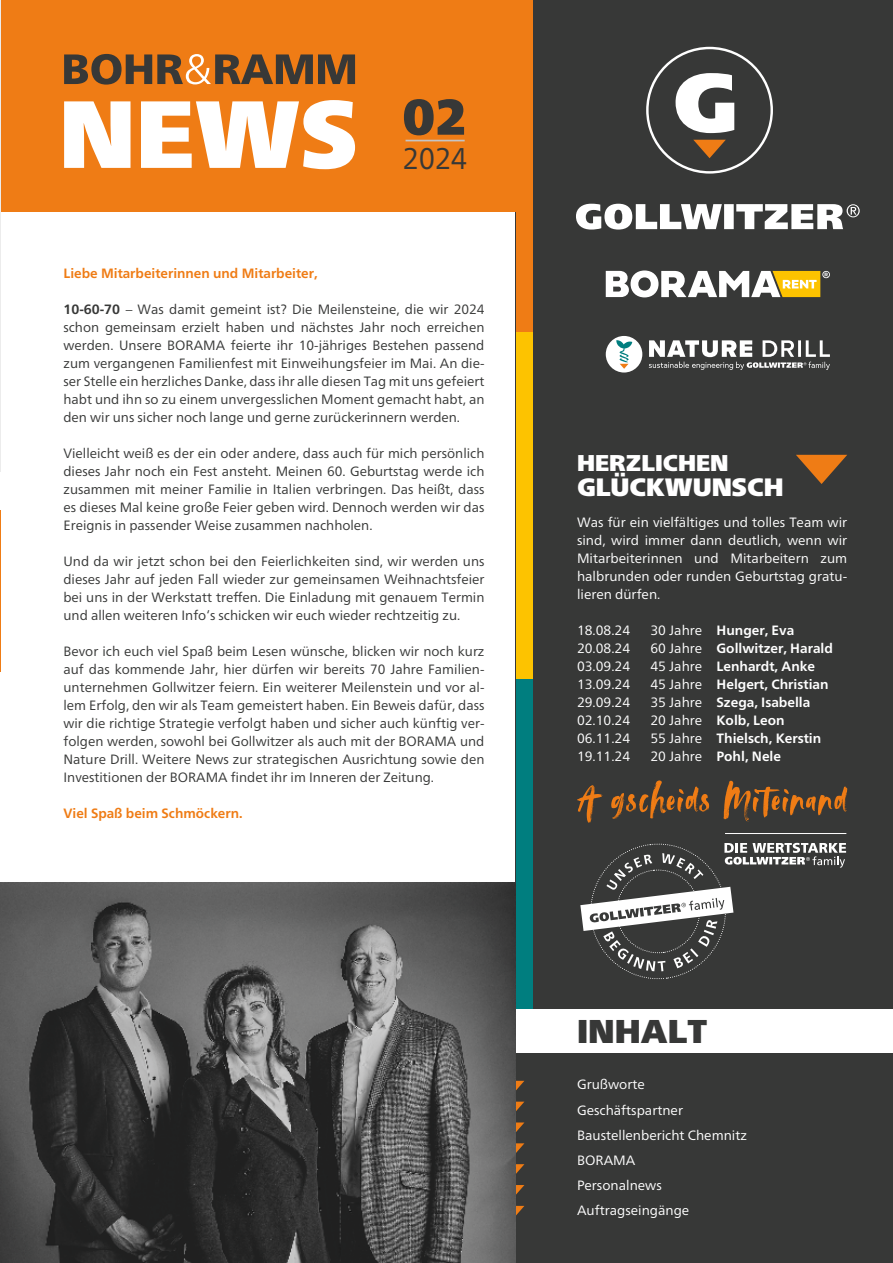
<style>
.page{position:relative;width:893px;height:1263px;background:#fff}
.page>*{position:absolute;margin:0;border:0;box-sizing:border-box;transform-origin:0 0}
.t1{font:900 50.1px "Frutiger Neue LT";color:#373837}
.t2{font:900 33px "Frutiger Neue LT";color:#373837}
.t3{font:29.85px "Frutiger Neue LT";color:#373837;scale:.95 1}
.t4{font:900 25.2px "Frutiger Neue LT";letter-spacing:-.005em;color:#fff}
.t5{font:900 22.8px "Frutiger Neue LT";color:#fff}
.t6{font:13.5px/18px "Frutiger Neue LT";color:#373837;text-align:justify}
.t7{font:13.5px/25.2px "Frutiger Neue LT";color:#fff;text-align:justify}
.t8{font:700 13.5px "Frutiger Neue LT";color:#fff}
.t9{font:700 13.5px "Frutiger Neue LT";color:#ef7c15}
.s1{font-weight:700}
.s2{font-weight:400}
</style>
<div class="page">
<div style="left:516px;top:0;width:377px;height:1263px;background:#373837"></div>
<div style="left:0;top:0;width:519px;height:211px;background:#ef7c15"></div>
<hr style="left:406px;top:140px;width:59px;height:1px;background:#c5c4c4">
<svg style="left:64px;top:100px;width:291px;height:69px"></svg>
<svg style="left:64px;top:54px;width:291px;height:31px"></svg>
<div style="left:516px;top:678px;width:16px;height:331px;background:#007e7f"></div>
<div style="left:516px;top:332px;width:16px;height:346px;background:#fdc300"></div>
<div style="left:516px;top:0;width:16px;height:332px;background:#ef7c15"></div>
<svg style="left:646px;top:47px;width:127px;height:127px"></svg>
<svg style="left:576px;top:204px;width:284px;height:26px"></svg>
<svg style="left:606px;top:270px;width:224px;height:27px"></svg>
<div style="left:606px;top:336px;width:36px;height:36px;background:#fff;border-radius:50%"></div>
<svg style="left:616px;top:340px;width:16px;height:29px"></svg>
<svg style="left:649px;top:340px;width:181px;height:30px"></svg>
<svg style="left:796px;top:455px;width:51px;height:29px"></svg>
<svg style="left:577px;top:785px;width:25px;height:38px"></svg>
<svg style="left:611px;top:780px;width:98px;height:39px"></svg>
<svg style="left:724px;top:781px;width:123px;height:40px"></svg>
<svg style="left:580px;top:842px;width:266px;height:137px"></svg>
<hr style="left:725px;top:833px;width:121px;height:1px;background:#fff">
<svg style="left:516px;top:1081px;width:8px;height:10px"></svg>
<svg style="left:516px;top:1102px;width:8px;height:9px"></svg>
<svg style="left:516px;top:1122px;width:8px;height:10px"></svg>
<svg style="left:516px;top:1143px;width:8px;height:10px"></svg>
<svg style="left:516px;top:1164px;width:8px;height:10px"></svg>
<svg style="left:516px;top:1185px;width:8px;height:10px"></svg>
<svg style="left:516px;top:1206px;width:8px;height:10px"></svg>
<div style="left:516px;top:1009px;width:377px;height:44px;background:#fff"></div>
<img style="left:0;top:882px;width:516px;height:381px">
<hr style="left:0;top:0;width:1px;height:471px;background:#ececec">
<hr style="left:0;top:511px;width:1px;height:161px;background:#ef7c15">
<h1 class="t1" style="left:403px;top:87px;width:66px">02</h1>
<h3 class="t3" style="left:403px;top:141px;width:70px">2024</h3>
<p class="t9" style="left:63px;top:265px;width:256px">Liebe Mitarbeiterinnen und Mitarbeiter,</p>
<p class="t6" style="left:63px;top:300px;width:422px"><span class="s1">10-60-70</span> – Was damit gemeint ist? Die Meilensteine, die wir 2024 schon gemeinsam erzielt haben und nächstes Jahr noch erreichen werden. Unsere BORAMA feierte ihr 10-jähriges Bestehen passend zum vergangenen Familienfest mit Einweihungsfeier im Mai. An die&shy;ser Stelle ein herzliches Danke, dass ihr alle diesen Tag mit uns gefeiert habt und ihn so zu einem unvergesslichen Moment gemacht habt, an den wir uns sicher noch lange und gerne zurückerinnern werden.</p>
<p class="t6" style="left:63px;top:444px;width:422px">Vielleicht weiß es der ein oder andere, dass auch für mich persönlich dieses Jahr noch ein Fest ansteht. Meinen 60. Geburtstag werde ich zusammen mit meiner Familie in Italien verbringen. Das heißt, dass es dieses Mal keine große Feier geben wird. Dennoch werden wir das Ereignis in passender Weise zusammen nachholen.</p>
<p class="t6" style="left:63px;top:552px;width:422px">Und da wir jetzt schon bei den Feierlichkeiten sind, wir werden uns dieses Jahr auf jeden Fall wieder zur gemeinsamen Weihnachtsfeier bei uns in der Werkstatt treffen. Die Einladung mit genauem Termin und allen weiteren Info‘s schicken wir euch wieder rechtzeitig zu.</p>
<p class="t6" style="left:63px;top:642px;width:422px">Bevor ich euch viel Spaß beim Lesen wünsche, blicken wir noch kurz auf das kommende Jahr, hier dürfen wir bereits 70 Jahre Familien&shy;unternehmen Gollwitzer feiern. Ein weiterer Meilenstein und vor al&shy;lem Erfolg, den wir als Team gemeistert haben. Ein Beweis dafür, dass wir die richtige Strategie verfolgt haben und sicher auch künftig ver&shy;folgen werden, sowohl bei Gollwitzer als auch mit der BORAMA und Nature Drill. Weitere News zur strategischen Ausrichtung sowie den Investitionen der BORAMA findet ihr im Inneren der Zeitung.</p>
<p class="t9" style="left:63px;top:805px;width:181px">Viel Spaß beim Schmöckern.</p>
<h3 class="t5" style="left:577px;top:449px;width:153px">HERZLICHEN</h3>
<h3 class="t4" style="left:577px;top:472px;width:208px">GLÜCKWUNSCH</h3>
<p class="t7" style="left:577px;top:513px;width:272px;line-height:18px">Was für ein vielfältiges und tolles Team wir sind, wird immer dann deutlich, wenn wir Mitarbeiterinnen und Mitarbeitern zum halbrunden oder runden Geburtstag gratu&shy;lieren dürfen.</p>
<p class="t7" style="left:577px;top:618px;width:55px">18.08.24</p>
<p class="t8" style="left:650px;top:622px;width:145px"><span class="s2">30 Jahre</span> Hunger, Eva</p>
<p class="t7" style="left:577px;top:636px;width:55px">20.08.24</p>
<p class="t8" style="left:650px;top:640px;width:184px"><span class="s2">60 Jahre</span> Gollwitzer, Harald</p>
<p class="t7" style="left:577px;top:654px;width:55px">03.09.24</p>
<p class="t8" style="left:650px;top:658px;width:166px"><span class="s2">45 Jahre</span> Lenhardt, Anke</p>
<p class="t7" style="left:577px;top:672px;width:55px">13.09.24</p>
<p class="t8" style="left:650px;top:676px;width:180px"><span class="s2">45 Jahre</span> Helgert, Christian</p>
<p class="t7" style="left:577px;top:690px;width:55px">29.09.24</p>
<p class="t8" style="left:650px;top:694px;width:161px"><span class="s2">35 Jahre</span> Szega, Isabella</p>
<p class="t7" style="left:577px;top:708px;width:55px">02.10.24</p>
<p class="t8" style="left:650px;top:712px;width:136px"><span class="s2">20 Jahre</span> Kolb, Leon</p>
<p class="t7" style="left:577px;top:726px;width:55px">06.11.24</p>
<p class="t8" style="left:650px;top:730px;width:172px"><span class="s2">55 Jahre</span> Thielsch, Kerstin</p>
<p class="t7" style="left:577px;top:744px;width:55px">19.11.24</p>
<p class="t8" style="left:650px;top:748px;width:132px"><span class="s2">20 Jahre</span> Pohl, Nele</p>
<h2 class="t2" style="left:577px;top:1011px;width:132px">INHALT</h2>
<p class="t7" style="left:577px;top:1072px;width:172px;text-align:left">Grußworte<br>Geschäftspartner<br>Baustellenbericht Chemnitz<br>BORAMA<br>Personalnews<br>Auftragseingänge</p>
</div>
